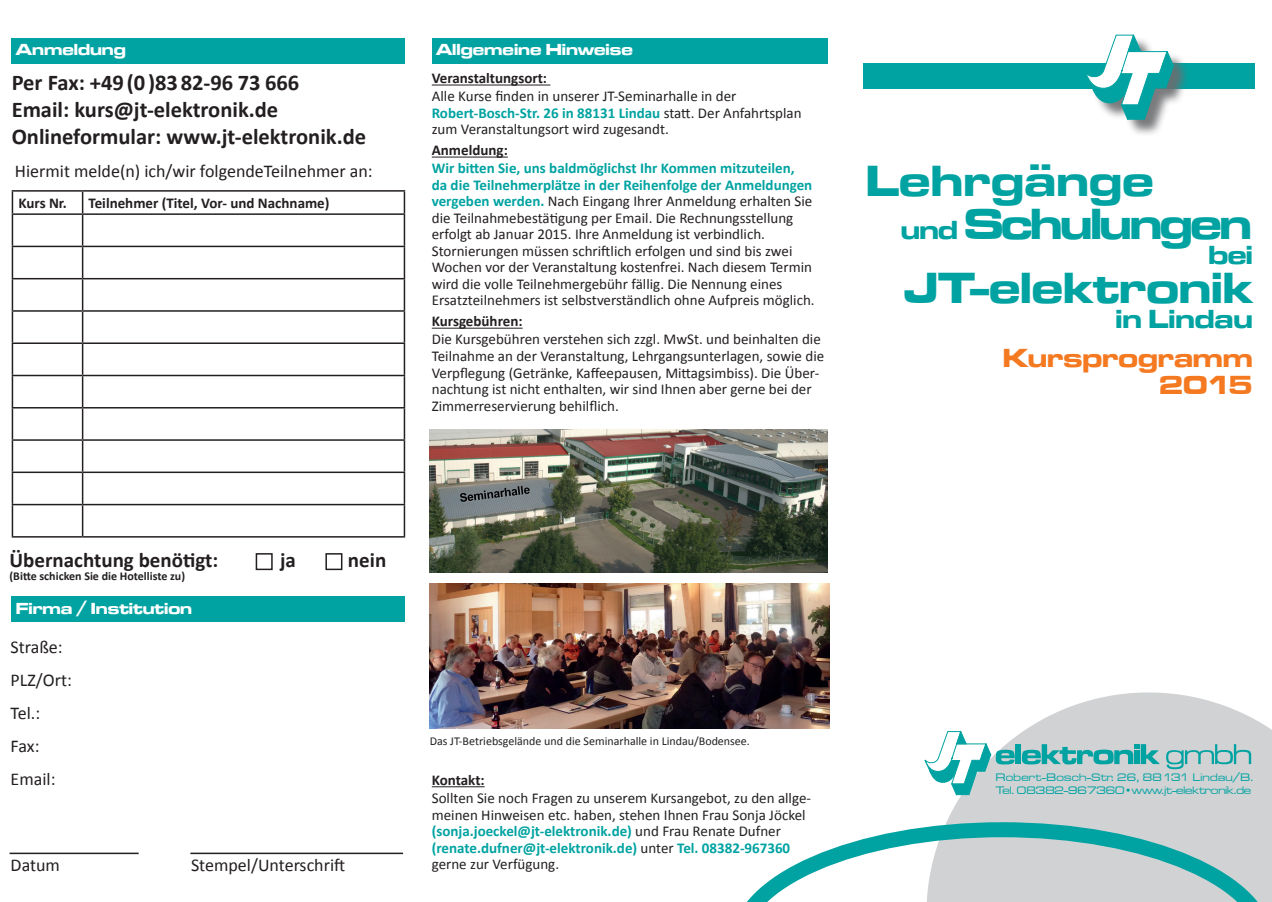
<style>
.page{position:relative;width:1272px;height:902px;background:#fff}
.page>*{position:absolute;margin:0;border:0;box-sizing:border-box;transform-origin:0 0}
.t1{font:45px/43.5px "Microgramma D Bold Exte";letter-spacing:-.05em;color:#00a3a1}
.t2{font:45px "Microgramma D Bold Exte";color:#00a3a1}
.t3{font:27px/27px "Microgramma D Bold Exte";color:#f47921;text-align:right}
.t4{font:27px "Microgramma D Bold Exte";color:#00a3a1}
.t5{font:700 22.5px/27px "Calibri";color:#231f20}
.t6{font:700 21px "Calibri";color:#231f20}
.t7{font:18px/33px "Calibri";color:#231f20}
.t8{font:16.5px "Microgramma D Bold Exte";color:#fff}
.t9{font:15px/16.5px "Calibri";color:#231f20}
.t10{font:700 15px "Calibri";color:#231f20}
.t11{font:12px "Calibri";color:#231f20}
.t12{font:700 12px "Calibri";color:#231f20}
.t13{font:11.25px/13.5px "Microgramma D Medi Exte";letter-spacing:.02em;color:#00a3a1}
.s1{font-weight:700;color:#00a3a1}
.s2{font-size:27px}
</style>
<div class="page">
<svg style="left:947px;top:692px;width:324px;height:130px"></svg>
<svg style="left:747px;top:822px;width:524px;height:79px"></svg>
<div style="left:863px;top:63px;width:391px;height:26px;background:#00a3a1"></div>
<div style="left:1087px;top:36px;width:103px;height:101px;background:#6c6d70;opacity:.9"></div>
<svg style="left:1086px;top:35px;width:87px;height:85px"></svg>
<div style="left:1015px;top:744px;width:5px;height:20px;background:#00a3a1"></div>
<svg style="left:1021px;top:744px;width:138px;height:20px;background:#67baba"></svg>
<svg style="left:1166px;top:744px;width:85px;height:25px;background:#9fc6c7"></svg>
<svg style="left:924px;top:731px;width:90px;height:64px"></svg>
<img style="left:429px;top:429px;width:398px;height:143px">
<img style="left:429px;top:584px;width:400px;height:144px">
<div style="left:432px;top:38px;width:395px;height:26px;background:#00a3a1"></div>
<hr style="left:432px;top:84px;width:118px;height:1px;background:#231f20">
<hr style="left:432px;top:156px;width:76px;height:1px;background:#231f20">
<hr style="left:432px;top:327px;width:90px;height:1px;background:#231f20">
<hr style="left:432px;top:786px;width:52px;height:1px;background:#231f20">
<div style="left:12px;top:38px;width:393px;height:26px;background:#00a3a1"></div>
<hr style="left:10px;top:852px;width:129px;height:2px;background:#231f20">
<hr style="left:190px;top:852px;width:213px;height:2px;background:#231f20">
<div style="left:12px;top:596px;width:393px;height:26px;background:#00a3a1"></div>
<hr style="left:12px;top:190px;width:71px;height:2px;background:#231f20">
<svg style="left:12px;top:192px;width:1px;height:21px"></svg>
<hr style="left:83px;top:190px;width:322px;height:2px;background:#231f20">
<svg style="left:82px;top:192px;width:1px;height:21px"></svg>
<svg style="left:404px;top:192px;width:1px;height:21px"></svg>
<hr style="left:12px;top:213px;width:71px;height:2px;background:#231f20">
<hr style="left:12px;top:215px;width:1px;height:31px;background:#231f20">
<hr style="left:83px;top:213px;width:322px;height:2px;background:#231f20">
<hr style="left:82px;top:215px;width:1px;height:31px;background:#231f20">
<hr style="left:404px;top:215px;width:1px;height:31px;background:#231f20">
<hr style="left:12px;top:246px;width:71px;height:1px;background:#231f20">
<hr style="left:12px;top:247px;width:1px;height:31px;background:#231f20">
<hr style="left:83px;top:246px;width:322px;height:1px;background:#231f20">
<hr style="left:82px;top:247px;width:1px;height:31px;background:#231f20">
<hr style="left:404px;top:247px;width:1px;height:31px;background:#231f20">
<hr style="left:12px;top:278px;width:71px;height:1px;background:#231f20">
<hr style="left:12px;top:279px;width:1px;height:31px;background:#231f20">
<hr style="left:83px;top:278px;width:322px;height:1px;background:#231f20">
<hr style="left:82px;top:279px;width:1px;height:31px;background:#231f20">
<hr style="left:404px;top:279px;width:1px;height:31px;background:#231f20">
<hr style="left:12px;top:310px;width:71px;height:2px;background:#231f20">
<hr style="left:12px;top:312px;width:1px;height:30px;background:#231f20">
<hr style="left:83px;top:310px;width:322px;height:2px;background:#231f20">
<hr style="left:82px;top:312px;width:1px;height:30px;background:#231f20">
<hr style="left:404px;top:312px;width:1px;height:30px;background:#231f20">
<hr style="left:12px;top:342px;width:71px;height:2px;background:#231f20">
<hr style="left:12px;top:344px;width:1px;height:31px;background:#231f20">
<hr style="left:83px;top:342px;width:322px;height:2px;background:#231f20">
<hr style="left:82px;top:344px;width:1px;height:31px;background:#231f20">
<hr style="left:404px;top:344px;width:1px;height:31px;background:#231f20">
<hr style="left:12px;top:375px;width:71px;height:1px;background:#231f20">
<hr style="left:12px;top:376px;width:1px;height:31px;background:#231f20">
<hr style="left:83px;top:375px;width:322px;height:1px;background:#231f20">
<hr style="left:82px;top:376px;width:1px;height:31px;background:#231f20">
<hr style="left:404px;top:376px;width:1px;height:31px;background:#231f20">
<hr style="left:12px;top:407px;width:71px;height:1px;background:#231f20">
<hr style="left:12px;top:408px;width:1px;height:31px;background:#231f20">
<hr style="left:83px;top:407px;width:322px;height:1px;background:#231f20">
<hr style="left:82px;top:408px;width:1px;height:31px;background:#231f20">
<hr style="left:404px;top:408px;width:1px;height:31px;background:#231f20">
<hr style="left:12px;top:439px;width:71px;height:2px;background:#231f20">
<hr style="left:12px;top:441px;width:1px;height:30px;background:#231f20">
<hr style="left:83px;top:439px;width:322px;height:2px;background:#231f20">
<hr style="left:82px;top:441px;width:1px;height:30px;background:#231f20">
<hr style="left:404px;top:441px;width:1px;height:30px;background:#231f20">
<hr style="left:12px;top:471px;width:71px;height:2px;background:#231f20">
<hr style="left:12px;top:473px;width:1px;height:31px;background:#231f20">
<hr style="left:83px;top:471px;width:322px;height:2px;background:#231f20">
<hr style="left:82px;top:473px;width:1px;height:31px;background:#231f20">
<hr style="left:404px;top:473px;width:1px;height:31px;background:#231f20">
<hr style="left:12px;top:504px;width:71px;height:1px;background:#231f20">
<hr style="left:12px;top:505px;width:1px;height:31px;background:#231f20">
<hr style="left:83px;top:504px;width:322px;height:1px;background:#231f20">
<hr style="left:82px;top:505px;width:1px;height:31px;background:#231f20">
<hr style="left:404px;top:505px;width:1px;height:31px;background:#231f20">
<hr style="left:12px;top:536px;width:71px;height:1px;background:#231f20">
<hr style="left:83px;top:536px;width:322px;height:1px;background:#231f20">
<div style="left:256px;top:553px;width:17px;height:17px;border:2px solid #231f20"></div>
<div style="left:325px;top:553px;width:17px;height:17px;border:2px solid #231f20"></div>
<p class="t8" style="left:16px;top:39px;width:111px">Anmeldung</p>
<h3 class="t5" style="left:12px;top:69px;width:356px">Per Fax: +49 (0 )83 82-96 73 666<br>Email: kurs@jt-elektronik.de<br>Onlineformular: www.jt-elektronik.de</h3>
<p class="t7" style="left:15px;top:154px;width:359px">Hiermit melde(n) ich/wir folgendeTeilnehmer an:</p>
<p class="t10" style="left:18px;top:193px;width:50px">Kurs Nr.</p>
<p class="t10" style="left:89px;top:193px;width:242px">Teilnehmer (Titel, Vor- und Nachname)</p>
<p class="t8" style="left:436px;top:39px;width:198px">Allgemeine Hinweise</p>
<p class="t10" style="left:432px;top:69px;width:117px">Veranstaltungsort:</p>
<p class="t9" style="left:432px;top:88px;width:371px">Alle Kurse finden in unserer JT-Seminarhalle in der<br><span class="s1">Robert-Bosch-Str. 26 in 88131 Lindau</span> statt. Der Anfahrtsplan zum Veranstaltungsort wird zugesandt.</p>
<p class="t10" style="left:432px;top:141px;width:77px">Anmeldung:</p>
<p class="t9" style="left:432px;top:160px;width:384px"><span class="s1">Wir bitten Sie, uns baldmöglichst Ihr Kommen mitzuteilen,<br>da die Teilnehmerplätze in der Reihenfolge der Anmeldungen vergeben werden.</span> Nach Eingang Ihrer Anmeldung erhalten Sie die Teilnahmebestätigung per Email. Die Rechnungsstellung erfolgt ab Januar 2015. Ihre Anmeldung ist verbindlich.<br>Stornierungen müssen schriftlich erfolgen und sind bis zwei Wochen vor der Veranstaltung kostenfrei. Nach diesem Termin wird die volle Teilnehmergebühr fällig. Die Nennung eines Ersatzteilnehmers ist selbstverständlich ohne Aufpreis möglich.</p>
<p class="t10" style="left:432px;top:312px;width:92px">Kursgebühren:</p>
<p class="t9" style="left:432px;top:331px;width:394px">Die Kursgebühren verstehen sich zzgl. MwSt. und beinhalten die Teilnahme an der Veranstaltung, Lehrgangsunterlagen, sowie die Verpflegung (Getränke, Kaffeepausen, Mittagsimbiss). Die Über&shy;nachtung ist nicht enthalten, wir sind Ihnen aber gerne bei der Zimmerreservierung behilflich.</p>
<h1 class="t1" style="left:900px;top:158px;width:352px;text-indent:-35px">Lehrgänge<br><span class="s2">und</span> Schulungen</h1>
<h2 class="t4" style="left:1208px;top:236px;width:46px">bei</h2>
<h1 class="t2" style="left:904px;top:257px;width:350px">JT-elektronik</h1>
<h2 class="t4" style="left:1115px;top:301px;width:139px">in Lindau</h2>
<h2 class="t3" style="left:1002px;top:344px;width:251px">Kursprogramm<br>2015</h2>
<h3 class="t6" style="left:10px;top:546px;width:210px">Übernachtung benötigt:</h3>
<h3 class="t6" style="left:280px;top:546px;width:17px">ja</h3>
<h3 class="t6" style="left:348px;top:546px;width:40px">nein</h3>
<p class="t12" style="left:10px;top:568px;width:177px">(Bitte schicken Sie die Hotelliste zu)</p>
<p class="t8" style="left:16px;top:597px;width:178px">Firma / Institution</p>
<p class="t7" style="left:11px;top:630px;width:63px">Straße:<br>PLZ/Ort:<br>Tel.:<br>Fax:<br>Email:</p>
<p class="t7" style="left:11px;top:848px;width:51px">Datum</p>
<p class="t7" style="left:191px;top:848px;width:156px">Stempel/Unterschrift</p>
<p class="t11" style="left:429px;top:733px;width:322px">Das JT-Betriebsgelände und die Seminarhalle in Lindau/Bodensee.</p>
<p class="t10" style="left:432px;top:770px;width:54px">Kontakt:</p>
<p class="t9" style="left:432px;top:789px;width:381px">Sollten Sie noch Fragen zu unserem Kursangebot, zu den allge&shy;meinen Hinweisen etc. haben, stehen Ihnen Frau Sonja Jöckel <span class="s1">(sonja.joeckel@jt-elektronik.de)</span> und Frau Renate Dufner <span class="s1">(renate.dufner@jt-elektronik.de)</span> unter <span class="s1">Tel. 08382-967360 </span>gerne zur Verfügung.</p>
<p class="t13" style="left:995px;top:770px;width:259px">Robert-Bosch-Str. 26, 88131 Lindau/B.<br>Tel. 08382-967360•www.jt-elektronik.de</p>
</div>
